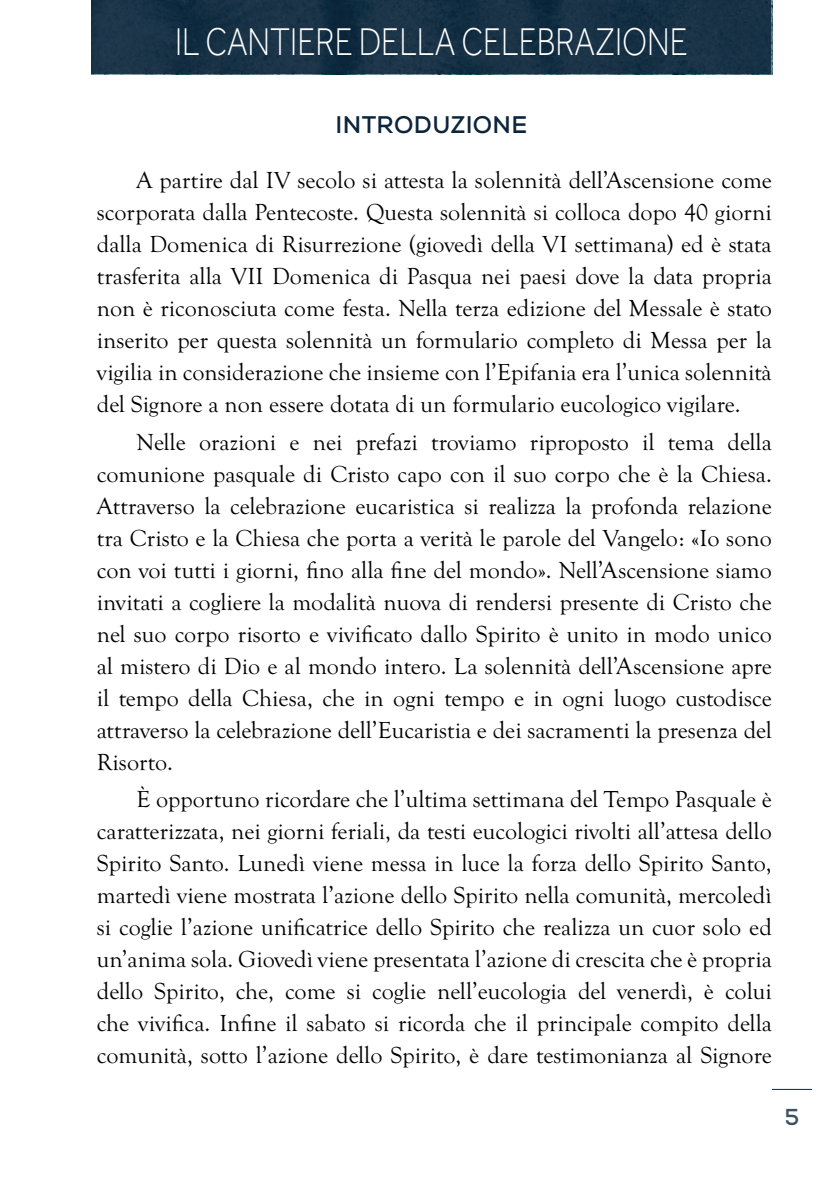
<style>
.page{position:relative;width:840px;height:1191px;background:#fff}
.page>*{position:absolute;margin:0;border:0;box-sizing:border-box;transform-origin:0 0}
.Apertura_CAPITOLO{font:300 40px "Effra";color:#fff;scale:.81 1}
.Paragrafo_testo_norm{font:24px/32px "Goudy Old Sty";color:#000;text-align:justify}
.Titoletto_MESSA{font:700 24px "Nexa";letter-spacing:.015em;color:#0d253b}
.t1{font:700 23px "Nexa";color:#3d5162;scale:.95 1}
</style>
<div class="page">
<hr style="left:771px;top:1089px;width:40px;height:1px;background:#0d253b">
<div style="left:92px;top:0;width:678px;height:74px;background:#183246"></div>
<p class="Apertura_CAPITOLO" style="left:175px;top:19px;width:634px">IL CANTIERE DELLA CELEBRAZIONE</p>
<p class="Titoletto_MESSA" style="left:335px;top:109px;width:193px">INTRODUZIONE</p>
<p class="Paragrafo_testo_norm" style="left:97px;top:164px;width:676px;text-indent:40px">A partire dal IV secolo si attesta la solennità dell’Ascensione come scorporata dalla Pentecoste. Questa solennità si colloca dopo 40 giorni dalla Domenica di Risurrezione (giovedì della VI settimana) ed è stata trasferita alla VII Domenica di Pasqua nei paesi dove la data propria non è riconosciuta come festa. Nella terza edizione del Messale è stato inserito per questa solennità un formulario completo di Messa per la vigilia in considerazione che insieme con l’Epifania era l’unica solennità del Signore a non essere dotata di un formulario eucologico vigilare.</p>
<p class="Paragrafo_testo_norm" style="left:97px;top:426px;width:676px;text-indent:40px">Nelle orazioni e nei prefazi troviamo riproposto il tema della comunione pasquale di Cristo capo con il suo corpo che è la Chiesa.<br>Attraverso la celebrazione eucaristica si realizza la profonda relazione tra Cristo e la Chiesa che porta a verità le parole del Vangelo: «Io sono con voi tutti i giorni, fino alla fine del mondo». Nell’Ascensione siamo invitati a cogliere la modalità nuova di rendersi presente di Cristo che nel suo corpo risorto e vivificato dallo Spirito è unito in modo unico al mistero di Dio e al mondo intero. La solennità dell’Ascensione apre il tempo della Chiesa, che in ogni tempo e in ogni luogo custodisce attraverso la celebrazione dell’Eucaristia e dei sacramenti la presenza del Risorto.</p>
<p class="Paragrafo_testo_norm" style="left:97px;top:784px;width:676px;text-indent:40px">È opportuno ricordare che l’ultima settimana del Tempo Pasquale è caratterizzata, nei giorni feriali, da testi eucologici rivolti all’attesa dello Spirito Santo. Lunedì viene messa in luce la forza dello Spirito Santo, martedì viene mostrata l’azione dello Spirito nella comunità, mercoledì si coglie l’azione unificatrice dello Spirito che realizza un cuor solo ed un’anima sola. Giovedì viene presentata l’azione di crescita che è propria dello Spirito, che, come si coglie nell’eucologia del venerdì, è colui che vivifica. Infine il sabato si ricorda che il principale compito della comunità, sotto l’azione dello Spirito, è dare testimonianza al Signore</p>
<p class="t1" style="left:784px;top:1102px;width:17px">5</p>
</div>
